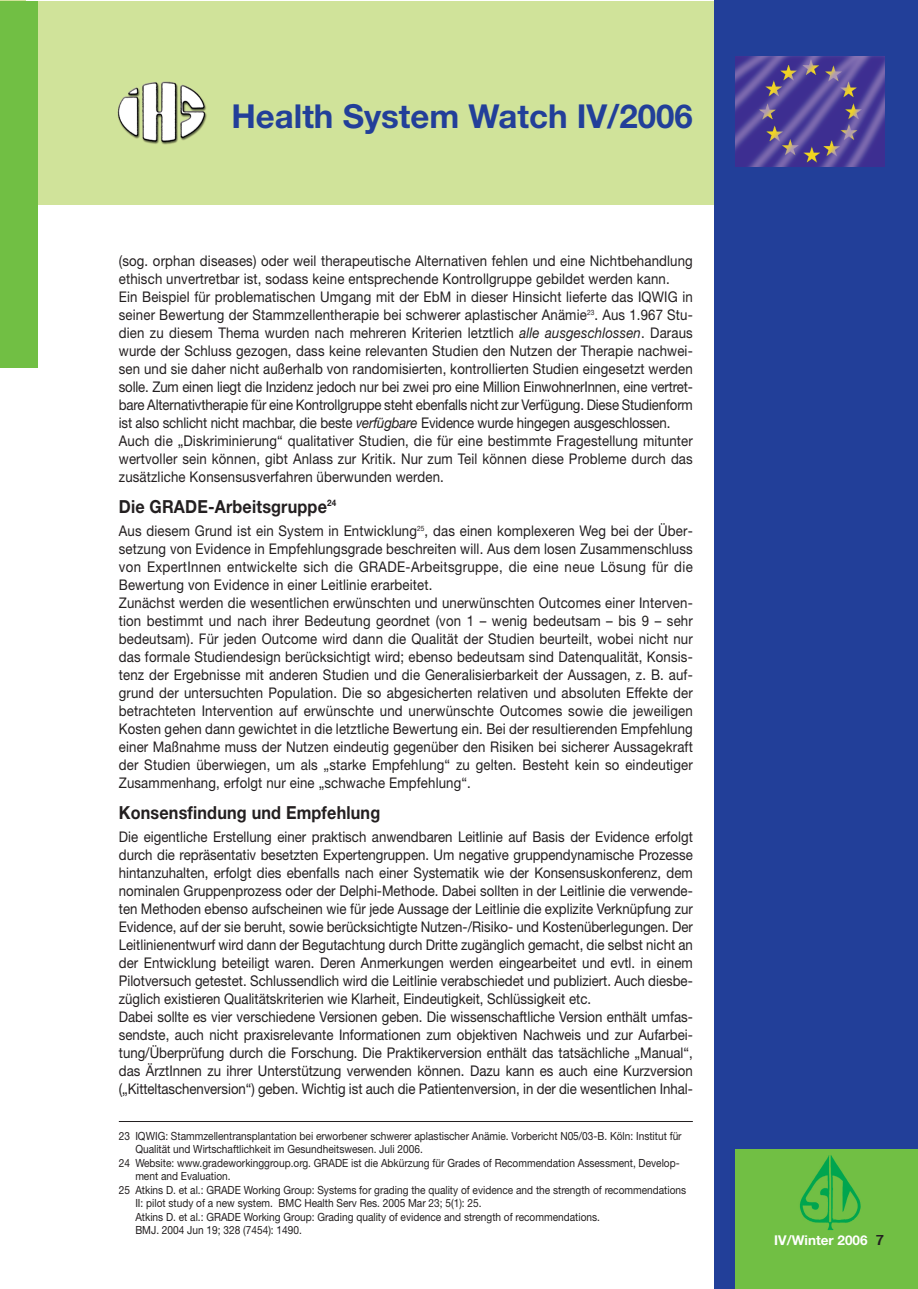
<style>
.page{position:relative;width:918px;height:1289px;background:#fff}
.page>*{position:absolute;margin:0;border:0;box-sizing:border-box;transform-origin:0 0}
.t1{font:700 33px "Helvetica Neue";color:#223f99}
.t2{font:700 18px "Helvetica Neue";letter-spacing:.01em;color:#231f20;scale:.9 1}
.t3{font:14.7px/18px "Helvetica Neue";letter-spacing:.01em;color:#231f20;scale:.9 1}
.t4{font:700 13.5px "Helvetica Neue";color:#fff}
.t5{font:11.25px "Helvetica Neue";color:#231f20;scale:.9 1}
.s1{font-style:italic}
.s2{font-size:15px;color:#231f20}
</style>
<div class="page">
<div style="left:27px;top:1px;width:891px;height:203px;background:#d0e39a"></div>
<img style="left:117px;top:81px;width:90px;height:64px">
<div style="left:0;top:1px;width:17px;height:366px;background:#71bf44"></div>
<div style="left:8px;top:1px;width:30px;height:366px;background:#71bf44"></div>
<div style="left:714px;top:1px;width:204px;height:1287px;background:#223f99"></div>
<div style="left:735px;top:1149px;width:183px;height:139px;background:#71bf44"></div>
<img style="left:735px;top:56px;width:149px;height:111px">
<svg style="left:799px;top:1155px;width:62px;height:75px"></svg>
<hr style="left:119px;top:1121px;width:574px;height:1px;background:#231f20">
<h1 class="t1" style="left:232px;top:104px;width:463px">Health System Watch IV/2006</h1>
<p class="t3" style="left:119px;top:253px;width:639px">(sog. orphan diseases) oder weil therapeutische Alternativen fehlen und eine Nichtbehandlung ethisch unvertretbar ist, sodass keine entsprechende Kontrollgruppe gebildet werden kann.<br>Ein Beispiel für problematischen Umgang mit der EbM in dieser Hinsicht lieferte das IQWIG in seiner Bewertung der Stammzellentherapie bei schwerer aplastischer Anämie<sup>23</sup>. Aus 1.967 Stu&shy;dien zu diesem Thema wurden nach mehreren Kriterien letztlich <span class="s1">alle ausgeschlossen</span>. Daraus wurde der Schluss gezogen, dass keine relevanten Studien den Nutzen der Therapie nachwei&shy;sen und sie daher nicht außerhalb von randomisierten, kontrollierten Studien eingesetzt werden solle. Zum einen liegt die Inzidenz jedoch nur bei zwei pro eine Million EinwohnerInnen, eine vertret&shy;bare Alternativtherapie für eine Kontrollgruppe steht ebenfalls nicht zur Verfügung. Diese Studienform ist also schlicht nicht machbar, die beste <span class="s1">verfügbare</span> Evidence wurde hingegen ausgeschlossen.<br>Auch die „Diskriminierung“ qualitativer Studien, die für eine bestimmte Fragestellung mitunter wertvoller sein können, gibt Anlass zur Kritik. Nur zum Teil können diese Probleme durch das zusätzliche Konsensusverfahren überwunden werden.</p>
<p class="t2" style="left:119px;top:499px;width:243px">Die GRADE-Arbeitsgruppe<sup>24</sup></p>
<p class="t3" style="left:119px;top:523px;width:639px">Aus diesem Grund ist ein System in Entwicklung<sup>25</sup>, das einen komplexeren Weg bei der Über&shy;setzung von Evidence in Empfehlungsgrade beschreiten will. Aus dem losen Zusammenschluss von ExpertInnen entwickelte sich die GRADE-Arbeitsgruppe, die eine neue Lösung für die Bewertung von Evidence in einer Leitlinie erarbeitet.<br>Zunächst werden die wesentlichen erwünschten und unerwünschten Outcomes einer Interven&shy;tion bestimmt und nach ihrer Bedeutung geordnet (von 1 – wenig bedeutsam – bis 9 – sehr bedeutsam). Für jeden Outcome wird dann die Qualität der Studien beurteilt, wobei nicht nur das formale Studiendesign berücksichtigt wird; ebenso bedeutsam sind Datenqualität, Konsis&shy;tenz der Ergebnisse mit anderen Studien und die Generalisierbarkeit der Aussagen, z. B. auf&shy;grund der untersuchten Population. Die so abgesicherten relativen und absoluten Effekte der betrachteten Intervention auf erwünschte und unerwünschte Outcomes sowie die jeweiligen Kosten gehen dann gewichtet in die letztliche Bewertung ein. Bei der resultierenden Empfehlung einer Maßnahme muss der Nutzen eindeutig gegenüber den Risiken bei sicherer Aussagekraft der Studien überwiegen, um als „starke Empfehlung“ zu gelten. Besteht kein so eindeutiger Zusammenhang, erfolgt nur eine „schwache Empfehlung“.</p>
<p class="t2" style="left:119px;top:805px;width:292px">Konsensfindung und Empfehlung</p>
<p class="t3" style="left:119px;top:829px;width:639px">Die eigentliche Erstellung einer praktisch anwendbaren Leitlinie auf Basis der Evidence erfolgt durch die repräsentativ besetzten Expertengruppen. Um negative gruppendynamische Prozesse hintanzuhalten, erfolgt dies ebenfalls nach einer Systematik wie der Konsensuskonferenz, dem nominalen Gruppenprozess oder der Delphi-Methode. Dabei sollten in der Leitlinie die verwende&shy;ten Methoden ebenso aufscheinen wie für jede Aussage der Leitlinie die explizite Verknüpfung zur Evidence, auf der sie beruht, sowie berücksichtigte Nutzen-/Risiko- und Kostenüberlegungen. Der Leitlinienentwurf wird dann der Begutachtung durch Dritte zugänglich gemacht, die selbst nicht an der Entwicklung beteiligt waren. Deren Anmerkungen werden eingearbeitet und evtl. in einem Pilotversuch getestet. Schlussendlich wird die Leitlinie verabschiedet und publiziert. Auch diesbe&shy;züglich existieren Qualitätskriterien wie Klarheit, Eindeutigkeit, Schlüssigkeit etc.<br>Dabei sollte es vier verschiedene Versionen geben. Die wissenschaftliche Version enthält umfas&shy;sendste, auch nicht praxisrelevante Informationen zum objektiven Nachweis und zur Aufarbei&shy;tung/Überprüfung durch die Forschung. Die Praktikerversion enthält das tatsächliche „Manual“, das ÄrztInnen zu ihrer Unterstützung verwenden können. Dazu kann es auch eine Kurzversion („Kitteltaschenversion“) geben. Wichtig ist auch die Patientenversion, in der die wesentlichen Inhal-</p>
<p class="t5" style="left:119px;top:1131px;width:627px">23 IQWIG: Stammzellentransplantation bei erworbener schwerer aplastischer Anämie. Vorbericht N05/03-B. Köln: Institut für</p>
<p class="t5" style="left:135px;top:1145px;width:321px">Qualität und Wirtschaftlichkeit im Gesundheitswesen. Juli 2006.</p>
<p class="t5" style="left:119px;top:1158px;width:625px">24 Website: www.gradeworkinggroup.org. GRADE ist die Abkürzung für Grades of Recommendation Assessment, Develop-</p>
<p class="t5" style="left:135px;top:1172px;width:107px">ment and Evaluation.</p>
<p class="t5" style="left:119px;top:1185px;width:632px">25 Atkins D. et al.: GRADE Working Group: Systems for grading the quality of evidence and the strength of recommendations</p>
<p class="t5" style="left:135px;top:1199px;width:386px">II: pilot study of a new system. BMC Health Serv Res. 2005 Mar 23; 5(1): 25.</p>
<p class="t5" style="left:135px;top:1212px;width:518px">Atkins D. et al.: GRADE Working Group: Grading quality of evidence and strength of recommendations.</p>
<p class="t5" style="left:135px;top:1226px;width:187px">BMJ. 2004 Jun 19; 328 (7454): 1490.</p>
<p class="t4" style="left:774px;top:1235px;width:111px">IV/Winter 2006 <span class="s2">7</span></p>
</div>
